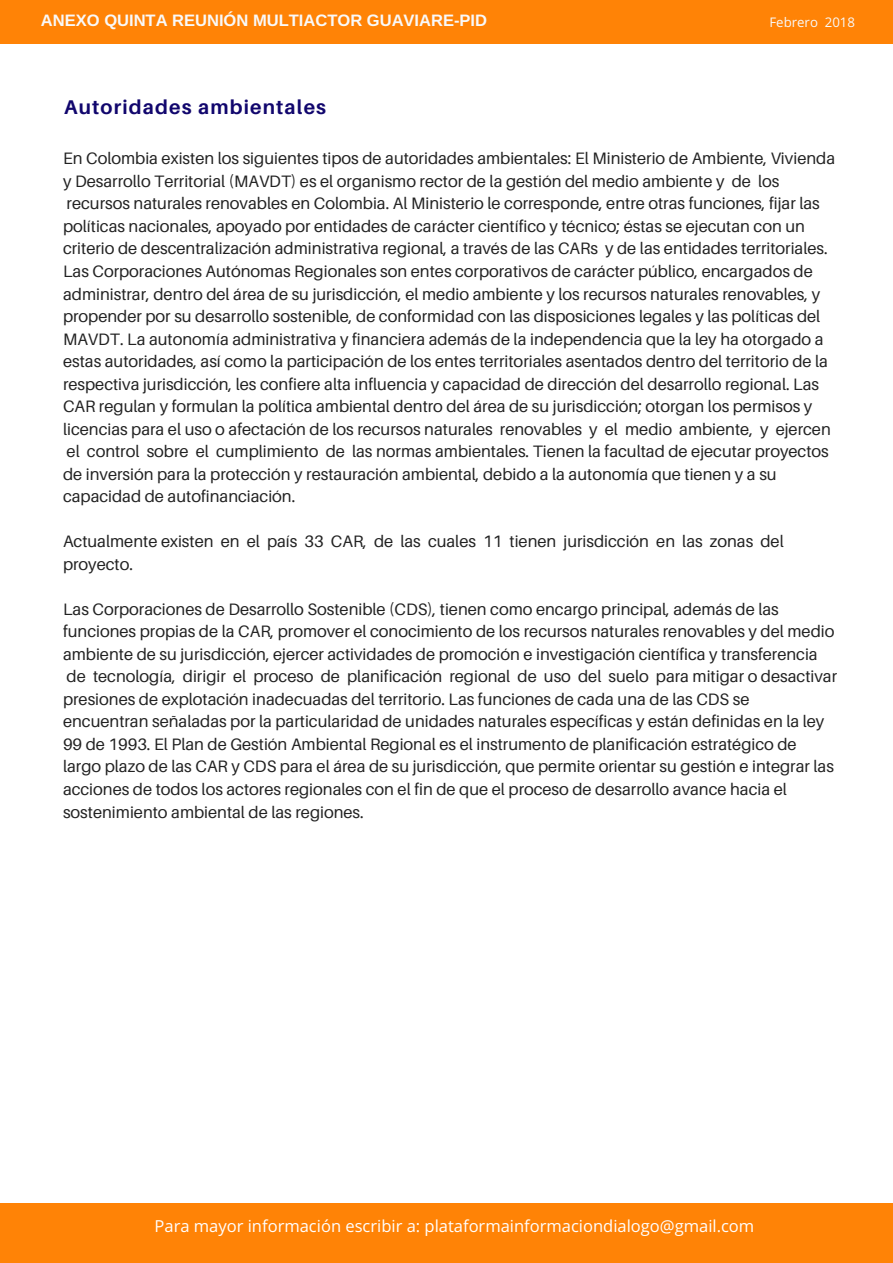
<style>
.page{position:relative;width:893px;height:1263px;background:#fff}
.page>*{position:absolute;margin:0;border:0;box-sizing:border-box;transform-origin:0 0}
.t1{font:700 19.8px "Aileron";letter-spacing:.06em;color:#11066d}
.t2{font:16.5px/22.5px "Aileron";color:#222}
.t3{font:16.5px "Open Sans";color:#fff}
.t4{font:700 16.5px "Arimo";color:#f9f9f9}
.t5{font:13.2px "Open Sans";color:#f9f9f9}
</style>
<div class="page">
<div style="left:0;top:0;width:893px;height:44px;background:#ff8306"></div>
<div style="left:0;top:1203px;width:893px;height:60px;background:#ff8306"></div>
<p class="t4" style="left:41px;top:11px;width:448px">ANEXO QUINTA REUNIÓN MULTIACTOR GUAVIARE-PID</p>
<p class="t1" style="left:64px;top:95px;width:263px">Autoridades ambientales</p>
<p class="t5" style="left:769px;top:13px;width:87px">Febrero 2018</p>
<p class="t2" style="left:63px;top:147px;width:774px">En Colombia existen los siguientes tipos de autoridades ambientales: El Ministerio de Ambiente, Vivienda y Desarrollo Territorial (MAVDT) es el organismo rector de la gestión del medio ambiente y de los recursos naturales renovables en Colombia. Al Ministerio le corresponde, entre otras funciones, fijar las políticas nacionales, apoyado por entidades de carácter científico y técnico; éstas se ejecutan con un criterio de descentralización administrativa regional, a través de las CARs y de las entidades territoriales.<br>Las Corporaciones Autónomas Regionales son entes corporativos de carácter público, encargados de administrar, dentro del área de su jurisdicción, el medio ambiente y los recursos naturales renovables, y propender por su desarrollo sostenible, de conformidad con las disposiciones legales y las políticas del MAVDT. La autonomía administrativa y financiera además de la independencia que la ley ha otorgado a estas autoridades, así como la participación de los entes territoriales asentados dentro del territorio de la respectiva jurisdicción, les confiere alta influencia y capacidad de dirección del desarrollo regional. Las CAR regulan y formulan la política ambiental dentro del área de su jurisdicción; otorgan los permisos y licencias para el uso o afectación de los recursos naturales renovables y el medio ambiente, y ejercen el control sobre el cumplimiento de las normas ambientales. Tienen la facultad de ejecutar proyectos de inversión para la protección y restauración ambiental, debido a la autonomía que tienen y a su capacidad de autofinanciación.</p>
<p class="t2" style="left:63px;top:530px;width:722px">Actualmente existen en el país 33 CAR, de las cuales 11 tienen jurisdicción en las zonas del proyecto.</p>
<p class="t2" style="left:63px;top:597px;width:776px">Las Corporaciones de Desarrollo Sostenible (CDS), tienen como encargo principal, además de las funciones propias de la CAR, promover el conocimiento de los recursos naturales renovables y del medio ambiente de su jurisdicción, ejercer actividades de promoción e investigación científica y transferencia de tecnología, dirigir el proceso de planificación regional de uso del suelo para mitigar o desactivar presiones de explotación inadecuadas del territorio. Las funciones de cada una de las CDS se encuentran señaladas por la particularidad de unidades naturales específicas y están definidas en la ley 99 de 1993. El Plan de Gestión Ambiental Regional es el instrumento de planificación estratégico de largo plazo de las CAR y CDS para el área de su jurisdicción, que permite orientar su gestión e integrar las acciones de todos los actores regionales con el fin de que el proceso de desarrollo avance hacia el sostenimiento ambiental de las regiones.</p>
<p class="t3" style="left:155px;top:1214px;width:601px">Para mayor información escribir a: plataformainformaciondialogo@gmail.com</p>
</div>
